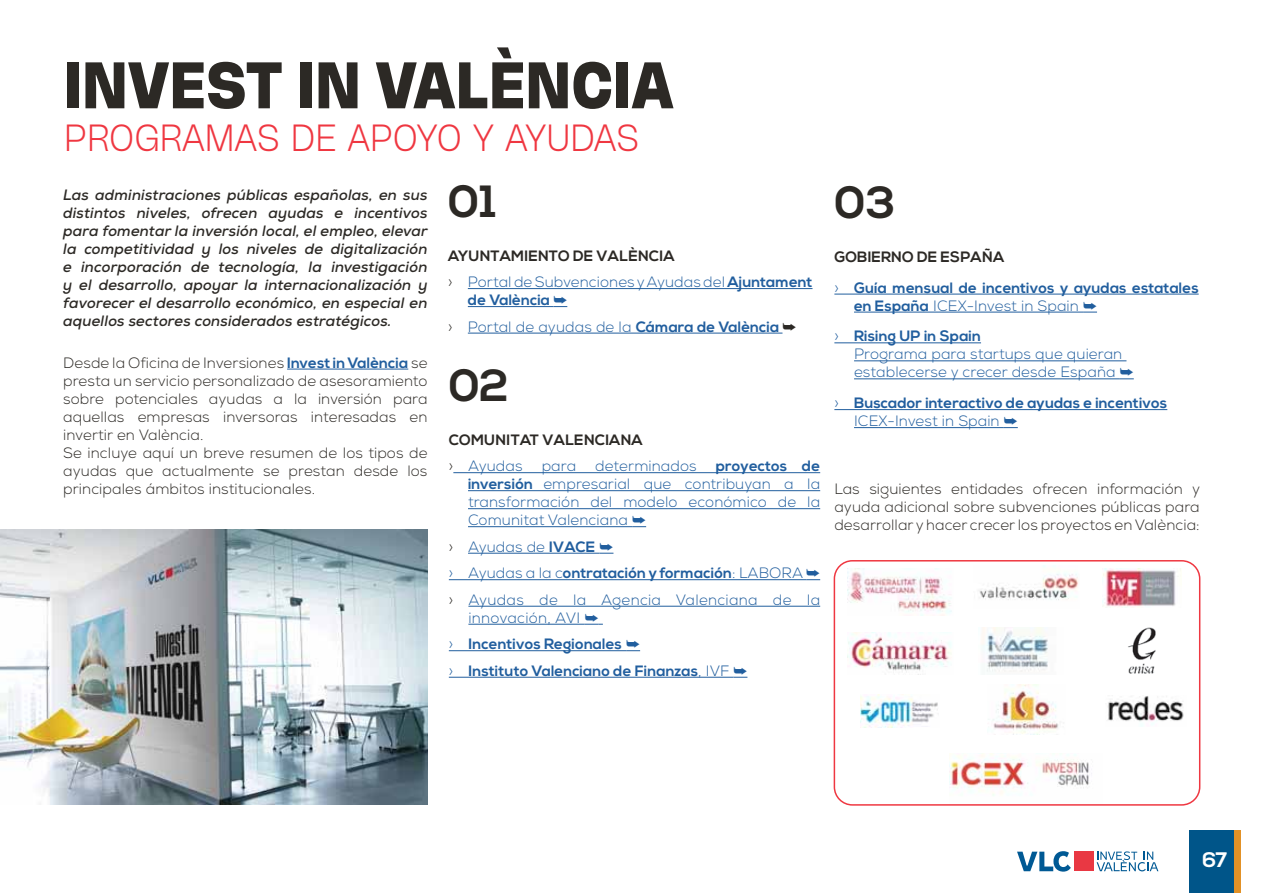
<style>
.page{position:relative;width:1263px;height:893px;background:#fff}
.page>*{position:absolute;margin:0;border:0;box-sizing:border-box;transform-origin:0 0}
.t1{font:700 57px "Herokid";color:#2c2925}
.t2{font:700 45px "Nexa";color:#2c2925}
.t3{font:300 33px "Herokid";color:#ef3741}
.t4{font:700 21px "Nexa";color:#fff}
.t5{font:300 15px/18px "Nexa";letter-spacing:.005em;color:#2c2925}
.t6{font:italic 700 15px/18px "Nexa";letter-spacing:.005em;color:#2c2925;text-align:justify}
.t7{font:300 15px/18px "Nexa";letter-spacing:.005em;color:#215e9e}
.t8{font:700 15px/26.5px "Nexa";letter-spacing:.005em;color:#215e9e}
.t9{font:700 15px/26.5px "Nexa";letter-spacing:.005em;color:#2c2925}
.s1{font-weight:700;color:#215e9e}
.s2{font-weight:700;color:#2c2925}
.s3{color:#2c2925}
.s4{font-weight:700}
.s5{font-weight:300;color:#2c2925}
.s6{font-weight:300}
.s7{font-weight:300;color:#215e9e}
</style>
<div class="page">
<hr style="left:287px;top:369px;width:121px;height:1px;background:#215e9e">
<hr style="left:468px;top:288px;width:344px;height:1px;background:#215e9e">
<hr style="left:468px;top:306px;width:85px;height:1px;background:#215e9e">
<hr style="left:468px;top:333px;width:314px;height:1px;background:#215e9e">
<hr style="left:453px;top:472px;width:367px;height:1px;background:#215e9e">
<hr style="left:468px;top:490px;width:352px;height:1px;background:#215e9e">
<hr style="left:468px;top:508px;width:352px;height:1px;background:#215e9e">
<hr style="left:468px;top:526px;width:164px;height:1px;background:#215e9e">
<hr style="left:468px;top:553px;width:131px;height:1px;background:#215e9e">
<hr style="left:449px;top:579px;width:357px;height:1px;background:#215e9e">
<hr style="left:468px;top:606px;width:352px;height:1px;background:#215e9e">
<hr style="left:468px;top:624px;width:117px;height:1px;background:#215e9e">
<hr style="left:449px;top:650px;width:177px;height:1px;background:#215e9e">
<hr style="left:449px;top:677px;width:284px;height:1px;background:#215e9e">
<hr style="left:834px;top:294px;width:365px;height:1px;background:#215e9e">
<hr style="left:854px;top:312px;width:229px;height:1px;background:#215e9e">
<hr style="left:834px;top:342px;width:147px;height:1px;background:#215e9e">
<hr style="left:854px;top:360px;width:272px;height:1px;background:#215e9e">
<hr style="left:854px;top:378px;width:266px;height:1px;background:#215e9e">
<hr style="left:834px;top:409px;width:333px;height:1px;background:#215e9e">
<hr style="left:854px;top:427px;width:150px;height:1px;background:#215e9e">
<img style="left:0;top:529px;width:427px;height:276px">
<img style="left:847px;top:569px;width:105px;height:47px">
<img style="left:979px;top:566px;width:99px;height:34px">
<img style="left:1103px;top:569px;width:78px;height:39px">
<img style="left:847px;top:632px;width:104px;height:43px">
<img style="left:982px;top:628px;width:66px;height:44px">
<img style="left:860px;top:694px;width:78px;height:34px">
<img style="left:988px;top:685px;width:71px;height:50px">
<img style="left:1128px;top:628px;width:28px;height:46px">
<img style="left:950px;top:753px;width:142px;height:43px">
<img style="left:1108px;top:696px;width:76px;height:31px">
<div style="left:834px;top:560px;width:366px;height:246px;border:2px solid #ef3741;border-radius:18px"></div>
<div style="left:1074px;top:852px;width:20px;height:19px;background:#e93843"></div>
<svg style="left:1017px;top:851px;width:54px;height:21px"></svg>
<svg style="left:1096px;top:851px;width:62px;height:20px"></svg>
<div style="left:1196px;top:830px;width:45px;height:63px;background:#e29126"></div>
<div style="left:1189px;top:830px;width:45px;height:63px;background:#005589"></div>
<svg style="left:553px;top:306px;width:14px;height:1px"></svg>
<svg style="left:632px;top:526px;width:14px;height:1px"></svg>
<svg style="left:599px;top:552px;width:14px;height:2px"></svg>
<svg style="left:806px;top:579px;width:14px;height:1px"></svg>
<svg style="left:585px;top:623px;width:18px;height:2px"></svg>
<svg style="left:626px;top:650px;width:14px;height:1px"></svg>
<svg style="left:733px;top:676px;width:14px;height:2px"></svg>
<svg style="left:1083px;top:311px;width:14px;height:2px"></svg>
<svg style="left:1120px;top:378px;width:14px;height:1px"></svg>
<svg style="left:1004px;top:427px;width:14px;height:1px"></svg>
<h1 class="t1" style="left:64px;top:61px;width:611px">INVEST IN VALÈNCIA</h1>
<h3 class="t3" style="left:64px;top:123px;width:576px">PROGRAMAS DE APOYO Y AYUDAS</h3>
<p class="t6" style="left:63px;top:188px;width:366px">Las administraciones públicas españolas, en sus distintos niveles, ofrecen ayudas e incentivos para fomentar la inversión local, el empleo, elevar la competitividad y los niveles de digitalización e incorporación de tecnología, la investigación y el desarrollo, apoyar la internacionalización y favorecer el desarrollo económico, en especial en aquellos sectores considerados estratégicos.</p>
<p class="t5" style="left:63px;top:356px;width:366px">Desde la Oficina de Inversiones <span class="s1">Invest in València</span> se presta un servicio personalizado de asesoramiento sobre potenciales ayudas a la inversión para aquellas empresas inversoras interesadas en invertir en València.<br>Se incluye aquí un breve resumen de los tipos de ayudas que actualmente se prestan desde los principales ámbitos institucionales.</p>
<h2 class="t2" style="left:448px;top:185px;width:50px">01</h2>
<p class="t7" style="left:448px;top:245px;width:366px;line-height:26.5px"><span class="s2">AYUNTAMIENTO DE VALÈNCIA<br></span><span class="s3">›</span> Portal de Subvenciones y Ayudas del <span class="s4">Ajuntament</span></p>
<p class="t8" style="left:448px;top:289px;width:333px;text-indent:20px">de València<br><span class="s5">›</span> <span class="s6">Portal de ayudas de la</span> Cámara de València</p>
<h2 class="t2" style="left:449px;top:369px;width:61px">02</h2>
<p class="t9" style="left:449px;top:429px;width:195px">COMUNITAT VALENCIANA <span class="s6">›</span> <span class="s7">Ayudas</span></p>
<p class="t7" style="left:542px;top:459px;width:36px">para</p>
<p class="t7" style="left:595px;top:459px;width:103px">determinados</p>
<p class="t7" style="left:468px;top:459px;width:354px;text-align:justify;text-indent:248px"><span class="s4">proyectos de inversión</span> empresarial que contribuyan a la transformación del modelo económico de la Comunitat Valenciana</p>
<p class="t7" style="left:449px;top:536px;width:373px;line-height:26.5px"><span class="s3">›</span> Ayudas de <span class="s4">IVACE<br></span>› Ayudas a la c<span class="s4">ontratación y formación</span>: LABORA<br><span class="s3">›</span> Ayudas de la Agencia Valenciana de Ia</p>
<p class="t8" style="left:449px;top:607px;width:282px;text-indent:20px"><span class="s6">innovación, AVI<br>›</span> Incentivos Regionales<br><span class="s6">›</span> Instituto Valenciano de Finanzas<span class="s6">, IVF</span></p>
<h2 class="t2" style="left:834px;top:186px;width:63px">03</h2>
<p class="t8" style="left:834px;top:244px;width:366px;line-height:30.8px"><span class="s3">GOBIERNO DE ESPAÑA<br></span><span class="s6">›</span> Guía mensual de incentivos y ayudas estatales</p>
<p class="t8" style="left:834px;top:292px;width:246px;line-height:30.8px;text-indent:20px">en España <span class="s6">ICEX-Invest in Spain ›</span> Rising UP in Spain</p>
<p class="t7" style="left:854px;top:348px;width:270px">Programa para startups que quieran establecerse y crecer desde España</p>
<p class="t8" style="left:854px;top:396px;width:315px;line-height:18px;text-indent:-20px"><span class="s6">›</span> Buscador interactivo de ayudas e incentivos<br><span class="s6">ICEX-Invest in Spain</span></p>
<p class="t5" style="left:834px;top:482px;width:367px;text-align:justify">Las siguientes entidades ofrecen información y ayuda adicional sobre subvenciones públicas para desarrollar y hacer crecer los proyectos en València:</p>
<h3 class="t4" style="left:1202px;top:852px;width:26px">67</h3>
</div>
